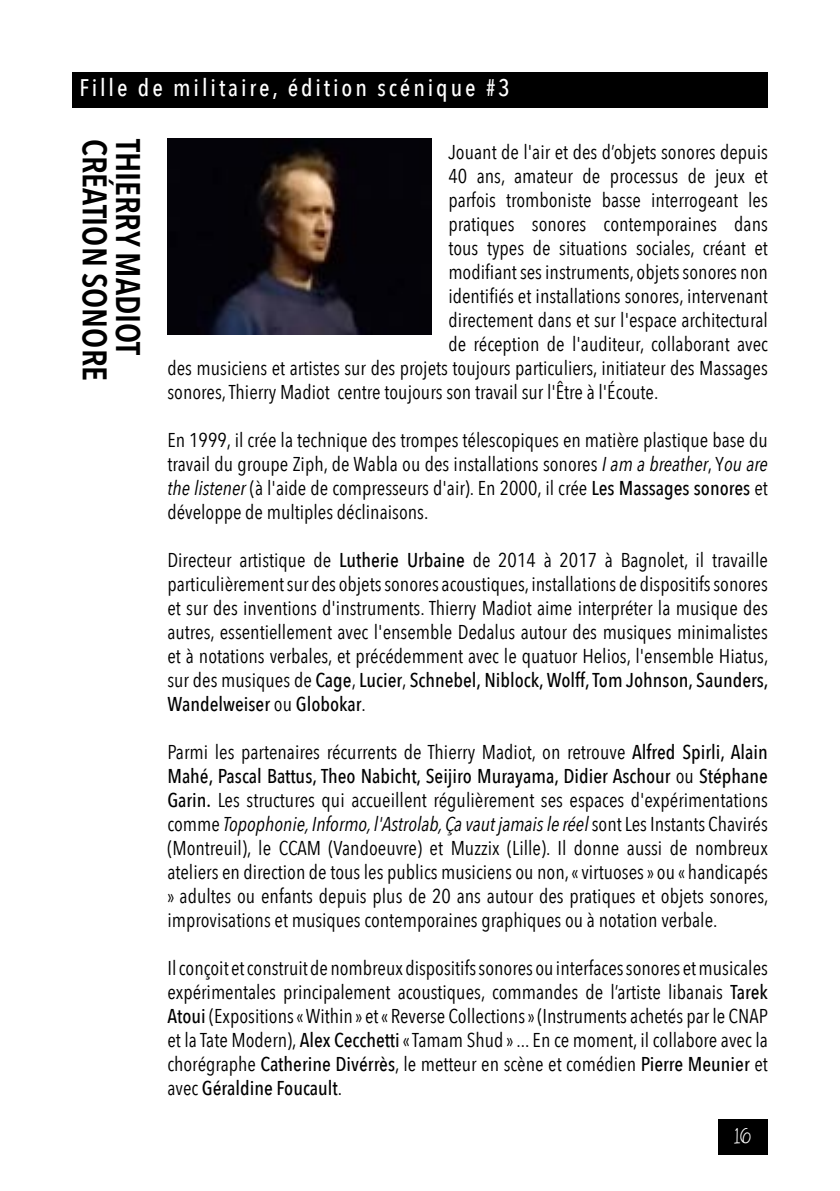
<style>
.page{position:relative;width:840px;height:1191px;background:#fff}
.page>*{position:absolute;margin:0;border:0;box-sizing:border-box;transform-origin:0 0}
.t1{font:600 34px "Avenir Next Condensed";color:#000}
.t2{font:500 24px "Avenir Next Condensed";letter-spacing:.12em;color:#fff}
.t3{font:20px/24px "Avenir Next Condensed";color:#000;text-align:justify}
.t4{font:20px "Buttercake";color:#fff}
.s1{font-style:italic}
.s2{font-weight:500}
</style>
<div class="page">
<img style="left:167px;top:139px;width:264px;height:195px">
<div style="left:717px;top:1119px;width:50px;height:35px;background:#000"></div>
<div style="left:72px;top:72px;width:695px;height:35px;background:#000"></div>
<p class="t2" style="left:79px;top:73px;width:431px">Fille de militaire, édition scénique #3</p>
<h1 class="t1" style="left:124px;top:139px;width:243px;rotate:90deg">CRÉATION SONORE</h1>
<h1 class="t1" style="left:157px;top:139px;width:218px;rotate:90deg">THIERRY MADIOT</h1>
<p class="t3" style="left:448px;top:139px;width:321px">Jouant de l'air et des d’objets sonores depuis</p>
<p class="t3" style="left:448px;top:163px;width:321px">40 ans, amateur de processus de jeux et</p>
<p class="t3" style="left:448px;top:187px;width:321px">parfois tromboniste basse interrogeant les</p>
<p class="t3" style="left:448px;top:211px;width:321px">pratiques sonores contemporaines dans</p>
<p class="t3" style="left:448px;top:235px;width:321px">tous types de situations sociales, créant et</p>
<p class="t3" style="left:448px;top:259px;width:321px">modifiant ses instruments, objets sonores non</p>
<p class="t3" style="left:448px;top:283px;width:321px">identifiés et installations sonores, intervenant</p>
<p class="t3" style="left:448px;top:307px;width:321px">directement dans et sur l'espace architectural</p>
<p class="t3" style="left:448px;top:331px;width:321px">de réception de l'auditeur, collaborant avec</p>
<p class="t3" style="left:167px;top:355px;width:601px">des musiciens et artistes sur des projets toujours particuliers, initiateur des Massages</p>
<p class="t3" style="left:167px;top:379px;width:492px">sonores, Thierry Madiot centre toujours son travail sur l'Être à l'Écoute.</p>
<p class="t3" style="left:167px;top:427px;width:601px">En 1999, il crée la technique des trompes télescopiques en matière plastique base du travail du groupe Ziph, de Wabla ou des installations sonores <span class="s1">I am a breather</span>, Y<span class="s1">ou are the listener</span> (à l'aide de compresseurs d'air). En 2000, il crée <span class="s2">Les Massages sonores</span> et développe de multiples déclinaisons.</p>
<p class="t3" style="left:167px;top:547px;width:602px">Directeur artistique de <span class="s2">Lutherie Urbaine</span> de 2014 à 2017 à Bagnolet, il travaille particulièrement sur des objets sonores acoustiques, installations de dispositifs sonores et sur des inventions d'instruments. Thierry Madiot aime interpréter la musique des autres, essentiellement avec l'ensemble Dedalus autour des musiques minimalistes et à notations verbales, et précédemment avec le quatuor Helios, l'ensemble Hiatus, sur des musiques de <span class="s2">Cage</span>, <span class="s2">Lucier</span>, <span class="s2">Schnebel, Niblock, Wolff, Tom Johnson, Saunders, Wandelweiser</span> ou <span class="s2">Globokar</span>.</p>
<p class="t3" style="left:167px;top:739px;width:602px">Parmi les partenaires récurrents de Thierry Madiot, on retrouve <span class="s2">Alfred Spirli, Alain Mahé, Pascal Battus, Theo Nabicht, Seijiro Murayama, Didier Aschour</span> ou <span class="s2">Stéphane Garin.</span> Les structures qui accueillent régulièrement ses espaces d'expérimentations comme <span class="s1">Topophonie, Informo, l'Astrolab, Ça vaut jamais le réel</span> sont Les Instants Chavirés (Montreuil), le CCAM (Vandoeuvre) et Muzzix (Lille). Il donne aussi de nombreux ateliers en direction de tous les publics musiciens ou non, « virtuoses » ou « handicapés » adultes ou enfants depuis plus de 20 ans autour des pratiques et objets sonores, improvisations et musiques contemporaines graphiques ou à notation verbale.</p>
<p class="t3" style="left:167px;top:955px;width:601px">Il conçoit et construit de nombreux dispositifs sonores ou interfaces sonores et musicales expérimentales principalement acoustiques, commandes de l’artiste libanais <span class="s2">Tarek Atoui</span> (Expositions « Within » et « Reverse Collections » (Instruments achetés par le CNAP et la Tate Modern), <span class="s2">Alex Cecchetti</span> « Tamam Shud » ... En ce moment, il collabore avec la chorégraphe <span class="s2">Catherine Divérrès</span>, le metteur en scène et comédien <span class="s2">Pierre Meunier</span> et avec <span class="s2">Géraldine Foucault</span>.</p>
<p class="t4" style="left:733px;top:1124px;width:19px">16</p>
</div>
